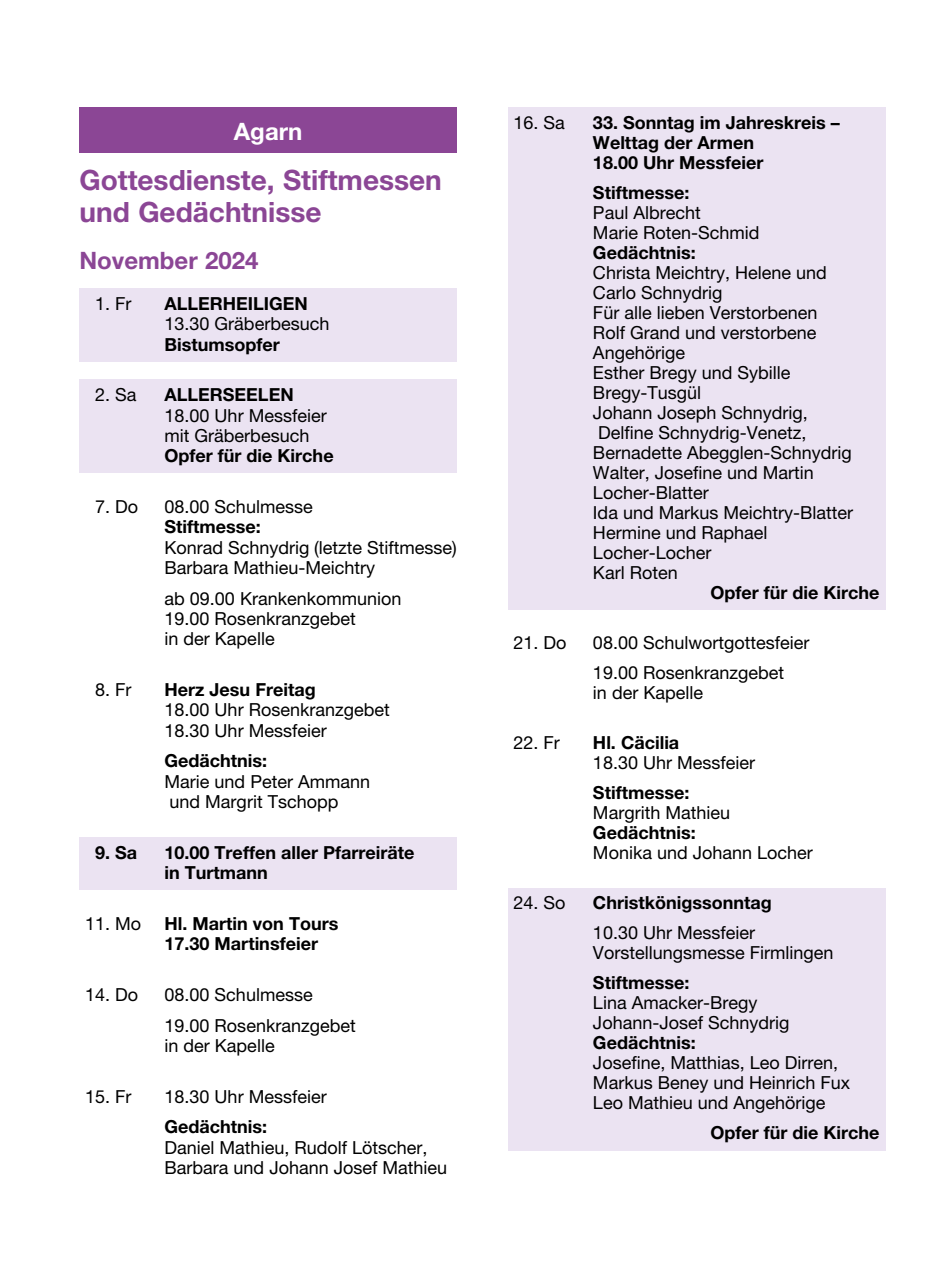
<style>
.page{position:relative;width:942px;height:1276px;background:#fff}
.page>*{position:absolute;margin:0;border:0;box-sizing:border-box;transform-origin:0 0}
.t1{font:700 28px/32.4px "Helvetica Neue LT Pro";color:#8b4695}
.t2{font:700 24px "Helvetica Neue LT Pro";color:#8b4695}
.t3{font:700 24px "Helvetica Neue LT Pro";color:#fff}
.t4{font:18px/20px "Helvetica Neue LT Pro";color:#000}
.t5{font:700 18px/20.4px "Helvetica Neue LT Pro";color:#000}
</style>
<div class="page">
<div style="left:79px;top:288px;width:377px;height:33px;background:#ebe3f2"></div>
<div style="left:79px;top:309px;width:377px;height:32px;background:#ebe3f2"></div>
<div style="left:79px;top:329px;width:377px;height:32px;background:#ebe3f2"></div>
<div style="left:79px;top:380px;width:377px;height:32px;background:#ebe3f2"></div>
<div style="left:79px;top:400px;width:377px;height:53px;background:#ebe3f2"></div>
<div style="left:79px;top:441px;width:377px;height:32px;background:#ebe3f2"></div>
<div style="left:79px;top:837px;width:377px;height:53px;background:#ebe3f2"></div>
<div style="left:507px;top:108px;width:377px;height:32px;background:#ebe3f2"></div>
<div style="left:507px;top:128px;width:377px;height:32px;background:#ebe3f2"></div>
<div style="left:507px;top:158px;width:377px;height:32px;background:#ebe3f2"></div>
<div style="left:507px;top:178px;width:377px;height:32px;background:#ebe3f2"></div>
<div style="left:507px;top:198px;width:377px;height:32px;background:#ebe3f2"></div>
<div style="left:507px;top:218px;width:377px;height:32px;background:#ebe3f2"></div>
<div style="left:507px;top:238px;width:377px;height:32px;background:#ebe3f2"></div>
<div style="left:507px;top:258px;width:377px;height:52px;background:#ebe3f2"></div>
<div style="left:507px;top:298px;width:377px;height:32px;background:#ebe3f2"></div>
<div style="left:507px;top:318px;width:377px;height:52px;background:#ebe3f2"></div>
<div style="left:507px;top:358px;width:377px;height:52px;background:#ebe3f2"></div>
<div style="left:507px;top:398px;width:377px;height:72px;background:#ebe3f2"></div>
<div style="left:507px;top:458px;width:377px;height:52px;background:#ebe3f2"></div>
<div style="left:507px;top:498px;width:377px;height:32px;background:#ebe3f2"></div>
<div style="left:507px;top:518px;width:377px;height:52px;background:#ebe3f2"></div>
<div style="left:507px;top:558px;width:377px;height:32px;background:#ebe3f2"></div>
<div style="left:507px;top:578px;width:377px;height:32px;background:#ebe3f2"></div>
<div style="left:507px;top:888px;width:377px;height:32px;background:#ebe3f2"></div>
<div style="left:507px;top:918px;width:377px;height:52px;background:#ebe3f2"></div>
<div style="left:507px;top:968px;width:377px;height:32px;background:#ebe3f2"></div>
<div style="left:507px;top:988px;width:377px;height:32px;background:#ebe3f2"></div>
<div style="left:507px;top:1008px;width:377px;height:32px;background:#ebe3f2"></div>
<div style="left:507px;top:1028px;width:377px;height:32px;background:#ebe3f2"></div>
<div style="left:507px;top:1048px;width:377px;height:52px;background:#ebe3f2"></div>
<div style="left:507px;top:1098px;width:377px;height:32px;background:#ebe3f2"></div>
<div style="left:507px;top:1118px;width:377px;height:32px;background:#ebe3f2"></div>
<div style="left:79px;top:108px;width:377px;height:45px;background:#8b4695"></div>
<h2 class="t3" style="left:234px;top:116px;width:70px">Agarn</h2>
<h1 class="t1" style="left:79px;top:163px;width:364px">Gottesdienste, Stiftmessen und Gedächtnisse</h1>
<h2 class="t2" style="left:79px;top:246px;width:180px">November 2024</h2>
<p class="t4" style="left:95px;top:293px;width:38px">1. Fr</p>
<p class="t5" style="left:164px;top:293px;width:145px">ALLERHEILIGEN</p>
<p class="t4" style="left:164px;top:313px;width:166px">13.30 Gräberbesuch</p>
<p class="t5" style="left:164px;top:333px;width:117px">Bistumsopfer</p>
<p class="t4" style="left:95px;top:384px;width:43px">2. Sa</p>
<p class="t5" style="left:164px;top:384px;width:131px">ALLERSEELEN</p>
<p class="t4" style="left:164px;top:405px;width:164px">18.00 Uhr Messfeier mit Gräberbesuch</p>
<p class="t5" style="left:164px;top:445px;width:170px">Opfer für die Kirche</p>
<p class="t4" style="left:95px;top:496px;width:45px">7. Do</p>
<p class="t4" style="left:164px;top:496px;width:150px">08.00 Schulmesse</p>
<p class="t5" style="left:164px;top:516px;width:98px">Stiftmesse:</p>
<p class="t4" style="left:164px;top:537px;width:293px">Konrad Schnydrig (letzte Stiftmesse)<br>Barbara Mathieu-Meichtry</p>
<p class="t4" style="left:164px;top:588px;width:238px">ab 09.00 Krankenkommunion<br>19.00 Rosenkranzgebet<br>in der Kapelle</p>
<p class="t4" style="left:95px;top:679px;width:38px">8. Fr</p>
<p class="t5" style="left:164px;top:679px;width:153px">Herz Jesu Freitag</p>
<p class="t4" style="left:164px;top:699px;width:227px">18.00 Uhr Rosenkranzgebet<br>18.30 Uhr Messfeier</p>
<p class="t5" style="left:164px;top:750px;width:104px">Gedächtnis:</p>
<p class="t4" style="left:164px;top:771px;width:207px">Marie und Peter Ammann und Margrit Tschopp</p>
<p class="t5" style="left:95px;top:842px;width:44px">9. Sa</p>
<p class="t5" style="left:164px;top:842px;width:251px">10.00 Treffen aller Pfarreiräte in Turtmann</p>
<p class="t4" style="left:85px;top:913px;width:58px">11. Mo</p>
<p class="t5" style="left:164px;top:913px;width:175px">Hl. Martin von Tours<br>17.30 Martinsfeier</p>
<p class="t4" style="left:85px;top:984px;width:55px">14. Do</p>
<p class="t4" style="left:164px;top:979px;width:193px;line-height:30.6px">08.00 Schulmesse<br>19.00 Rosenkranzgebet</p>
<p class="t4" style="left:164px;top:1035px;width:112px">in der Kapelle</p>
<p class="t4" style="left:85px;top:1086px;width:48px">15. Fr</p>
<p class="t4" style="left:164px;top:1086px;width:164px">18.30 Uhr Messfeier</p>
<p class="t5" style="left:164px;top:1116px;width:104px">Gedächtnis:</p>
<p class="t4" style="left:164px;top:1136px;width:284px">Daniel Mathieu, Rudolf Lötscher,<br>Barbara und Johann Josef Mathieu</p>
<p class="t4" style="left:513px;top:112px;width:53px">16. Sa</p>
<p class="t5" style="left:592px;top:112px;width:248px">33. Sonntag im Jahreskreis –<br>Welttag der Armen<br>18.00 Uhr Messfeier</p>
<p class="t5" style="left:592px;top:182px;width:98px">Stiftmesse:</p>
<p class="t4" style="left:592px;top:202px;width:168px">Paul Albrecht<br>Marie Roten-Schmid</p>
<p class="t5" style="left:592px;top:242px;width:104px">Gedächtnis:</p>
<p class="t4" style="left:592px;top:262px;width:262px">Christa Meichtry, Helene und<br>Carlo Schnydrig<br>Für alle lieben Verstorbenen<br>Rolf Grand und verstorbene<br>Angehörige<br>Esther Bregy und Sybille<br>Bregy-Tusgül<br>Johann Joseph Schnydrig,<br>Delfine Schnydrig-Venetz,<br>Bernadette Abegglen-Schnydrig<br>Walter, Josefine und Martin<br>Locher-Blatter<br>Ida und Markus Meichtry-Blatter<br>Hermine und Raphael<br>Locher-Locher<br>Karl Roten</p>
<p class="t5" style="left:710px;top:582px;width:170px">Opfer für die Kirche</p>
<p class="t4" style="left:513px;top:632px;width:55px">21. Do</p>
<p class="t4" style="left:592px;top:627px;width:218px;line-height:30px">08.00 Schulwortgottesfeier<br>19.00 Rosenkranzgebet</p>
<p class="t4" style="left:592px;top:682px;width:112px">in der Kapelle</p>
<p class="t4" style="left:513px;top:732px;width:48px">22. Fr</p>
<p class="t5" style="left:592px;top:732px;width:88px">Hl. Cäcilia</p>
<p class="t4" style="left:592px;top:752px;width:164px">18.30 Uhr Messfeier</p>
<p class="t5" style="left:592px;top:782px;width:98px">Stiftmesse:</p>
<p class="t4" style="left:592px;top:802px;width:139px">Margrith Mathieu</p>
<p class="t5" style="left:592px;top:822px;width:104px">Gedächtnis:</p>
<p class="t4" style="left:592px;top:842px;width:221px">Monika und Johann Locher</p>
<p class="t4" style="left:513px;top:892px;width:54px">24. So</p>
<p class="t5" style="left:592px;top:892px;width:180px">Christkönigssonntag</p>
<p class="t4" style="left:592px;top:922px;width:242px">10.30 Uhr Messfeier<br>Vorstellungsmesse Firmlingen</p>
<p class="t5" style="left:592px;top:972px;width:98px">Stiftmesse:</p>
<p class="t4" style="left:592px;top:992px;width:198px">Lina Amacker-Bregy<br>Johann-Josef Schnydrig</p>
<p class="t5" style="left:592px;top:1032px;width:104px">Gedächtnis:</p>
<p class="t4" style="left:592px;top:1052px;width:259px">Josefine, Matthias, Leo Dirren,<br>Markus Beney und Heinrich Fux<br>Leo Mathieu und Angehörige</p>
<p class="t5" style="left:710px;top:1122px;width:170px">Opfer für die Kirche</p>
</div>
